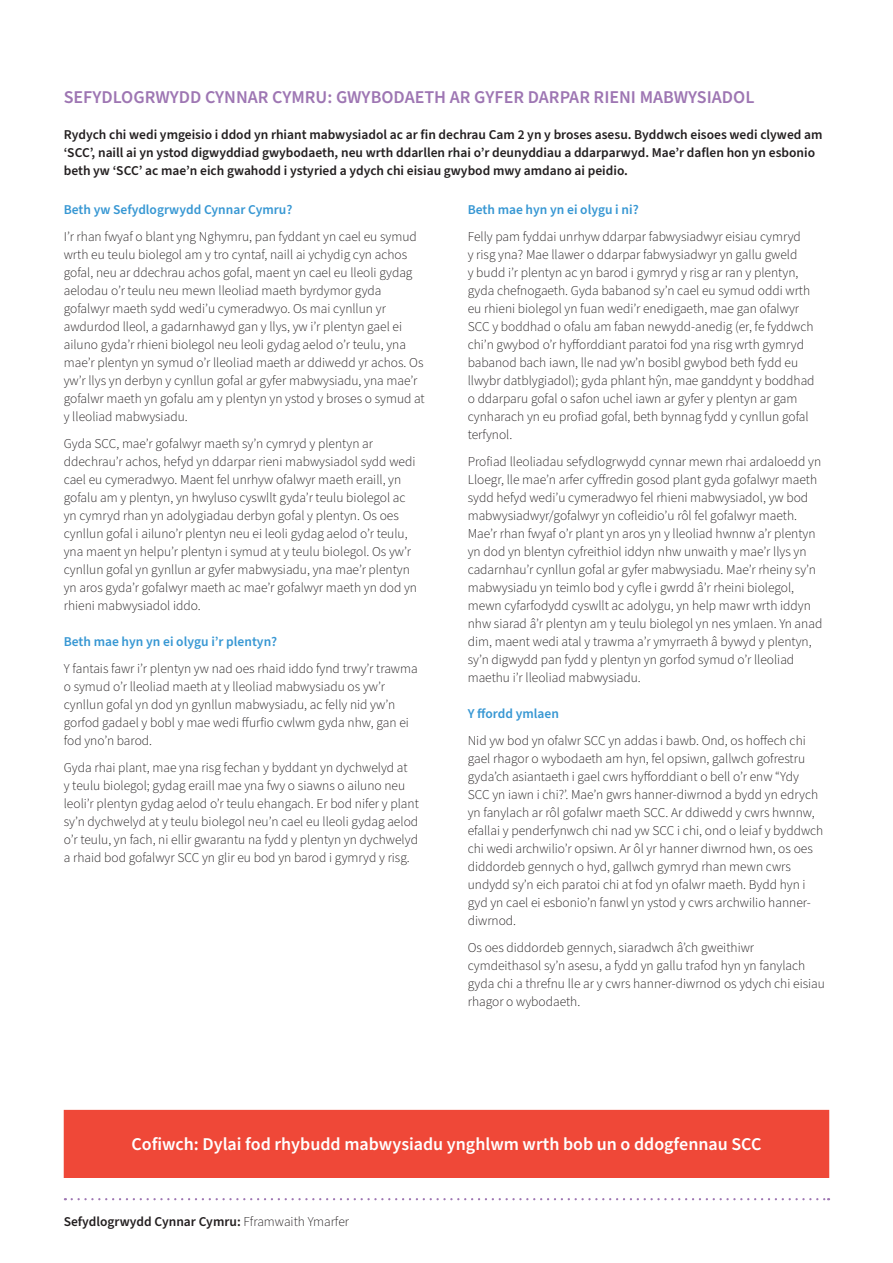
<style>
.page{position:relative;width:893px;height:1263px;background:#fff}
.page>*{position:absolute;margin:0;border:0;box-sizing:border-box;transform-origin:0 0}
.t1{font:600 18px "Source Sans Pro";color:#9e76b3}
.t2{font:600 18px "Source Sans Pro";color:#fff}
.t3{font:300 13.5px/18px "Source Sans Pro";color:#231f20}
.t4{font:600 13.5px/18px "Source Sans Pro";color:#231f20}
.t5{font:600 13.5px "Source Sans Pro";color:#3797d3}
.s1{font-weight:300}
</style>
<div class="page">
<div style="left:64px;top:1110px;width:765px;height:67px;background:#ef4838"></div>
<div style="left:64px;top:1110px;width:765px;height:68px;border:1px solid #ef4838"></div>
<svg style="left:72px;top:1198px;width:757px;height:2px"></svg>
<h1 class="t1" style="left:64px;top:85px;width:692px">SEFYDLOGRWYDD CYNNAR CYMRU: GWYBODAETH AR GYFER DARPAR RIENI MABWYSIADOL</h1>
<p class="t4" style="left:64px;top:126px;width:760px">Rydych chi wedi ymgeisio i ddod yn rhiant mabwysiadol ac ar fin dechrau Cam 2 yn y broses asesu. Byddwch eisoes wedi clywed am ‘SCC’, naill ai yn ystod digwyddiad gwybodaeth, neu wrth ddarllen rhai o’r deunyddiau a ddarparwyd. Mae’r daflen hon yn esbonio beth yw ‘SCC’ ac mae’n eich gwahodd i ystyried a ydych chi eisiau gwybod mwy amdano ai peidio.</p>
<p class="t5" style="left:64px;top:200px;width:230px">Beth yw Sefydlogrwydd Cynnar Cymru?</p>
<p class="t3" style="left:64px;top:228px;width:363px">I’r rhan fwyaf o blant yng Nghymru, pan fyddant yn cael eu symud wrth eu teulu biolegol am y tro cyntaf, naill ai ychydig cyn achos gofal, neu ar ddechrau achos gofal, maent yn cael eu lleoli gydag aelodau o’r teulu neu mewn lleoliad maeth byrdymor gyda gofalwyr maeth sydd wedi’u cymeradwyo. Os mai cynllun yr awdurdod lleol, a gadarnhawyd gan y llys, yw i’r plentyn gael ei ailuno gyda’r rhieni biolegol neu leoli gydag aelod o’r teulu, yna mae’r plentyn yn symud o’r lleoliad maeth ar ddiwedd yr achos. Os yw’r llys yn derbyn y cynllun gofal ar gyfer mabwysiadu, yna mae’r gofalwr maeth yn gofalu am y plentyn yn ystod y broses o symud at y lleoliad mabwysiadu.</p>
<p class="t3" style="left:64px;top:435px;width:355px">Gyda SCC, mae’r gofalwyr maeth sy’n cymryd y plentyn ar ddechrau’r achos, hefyd yn ddarpar rieni mabwysiadol sydd wedi cael eu cymeradwyo. Maent fel unrhyw ofalwyr maeth eraill, yn gofalu am y plentyn, yn hwyluso cyswllt gyda’r teulu biolegol ac yn cymryd rhan yn adolygiadau derbyn gofal y plentyn. Os oes cynllun gofal i ailuno’r plentyn neu ei leoli gydag aelod o’r teulu, yna maent yn helpu’r plentyn i symud at y teulu biolegol. Os yw’r cynllun gofal yn gynllun ar gyfer mabwysiadu, yna mae’r plentyn yn aros gyda’r gofalwyr maeth ac mae’r gofalwyr maeth yn dod yn rhieni mabwysiadol iddo.</p>
<p class="t5" style="left:64px;top:632px;width:215px">Beth mae hyn yn ei olygu i’r plentyn?</p>
<p class="t3" style="left:64px;top:660px;width:355px">Y fantais fawr i’r plentyn yw nad oes rhaid iddo fynd trwy’r trawma o symud o’r lleoliad maeth at y lleoliad mabwysiadu os yw’r cynllun gofal yn dod yn gynllun mabwysiadu, ac felly nid yw’n gorfod gadael y bobl y mae wedi ffurfio cwlwm gyda nhw, gan ei fod yno’n barod.</p>
<p class="t3" style="left:64px;top:759px;width:357px">Gyda rhai plant, mae yna risg fechan y byddant yn dychwelyd at<br>y teulu biolegol; gydag eraill mae yna fwy o siawns o ailuno neu leoli’r plentyn gydag aelod o’r teulu ehangach. Er bod nifer y plant sy’n dychwelyd at y teulu biolegol neu’n cael eu lleoli gydag aelod o’r teulu, yn fach, ni ellir gwarantu na fydd y plentyn yn dychwelyd a rhaid bod gofalwyr SCC yn glir eu bod yn barod i gymryd y risg.</p>
<p class="t5" style="left:468px;top:200px;width:172px">Beth mae hyn yn ei olygu i ni?</p>
<p class="t3" style="left:468px;top:227px;width:348px">Felly pam fyddai unrhyw ddarpar fabwysiadwyr eisiau cymryd<br>y risg yna? Mae llawer o ddarpar fabwysiadwyr yn gallu gweld<br>y budd i’r plentyn ac yn barod i gymryd y risg ar ran y plentyn, gyda chefnogaeth. Gyda babanod sy’n cael eu symud oddi wrth eu rhieni biolegol yn fuan wedi’r enedigaeth, mae gan ofalwyr SCC y boddhad o ofalu am faban newydd-anedig (er, fe fyddwch chi’n gwybod o’r hyfforddiant paratoi fod yna risg wrth gymryd babanod bach iawn, lle nad yw’n bosibl gwybod beth fydd eu llwybr datblygiadol); gyda phlant hŷn, mae ganddynt y boddhad o ddarparu gofal o safon uchel iawn ar gyfer y plentyn ar gam cynharach yn eu profiad gofal, beth bynnag fydd y cynllun gofal terfynol.</p>
<p class="t3" style="left:468px;top:452px;width:356px">Profiad lleoliadau sefydlogrwydd cynnar mewn rhai ardaloedd yn Lloegr, lle mae’n arfer cyffredin gosod plant gyda gofalwyr maeth sydd hefyd wedi’u cymeradwyo fel rhieni mabwysiadol, yw bod mabwysiadwyr/gofalwyr yn cofleidio’u rôl fel gofalwyr maeth.<br>Mae’r rhan fwyaf o’r plant yn aros yn y lleoliad hwnnw a’r plentyn yn dod yn blentyn cyfreithiol iddyn nhw unwaith y mae’r llys yn cadarnhau’r cynllun gofal ar gyfer mabwysiadu. Mae’r rheiny sy’n mabwysiadu yn teimlo bod y cyfle i gwrdd â’r rheini biolegol, mewn cyfarfodydd cyswllt ac adolygu, yn help mawr wrth iddyn nhw siarad â’r plentyn am y teulu biolegol yn nes ymlaen. Yn anad dim, maent wedi atal y trawma a’r ymyrraeth â bywyd y plentyn, sy’n digwydd pan fydd y plentyn yn gorfod symud o’r lleoliad maethu i’r lleoliad mabwysiadu.</p>
<p class="t5" style="left:468px;top:704px;width:93px">Y ffordd ymlaen</p>
<p class="t3" style="left:468px;top:731px;width:357px">Nid yw bod yn ofalwr SCC yn addas i bawb. Ond, os hoffech chi gael rhagor o wybodaeth am hyn, fel opsiwn, gallwch gofrestru gyda’ch asiantaeth i gael cwrs hyfforddiant o bell o’r enw “Ydy SCC yn iawn i chi?’. Mae’n gwrs hanner-diwrnod a bydd yn edrych yn fanylach ar rôl gofalwr maeth SCC. Ar ddiwedd y cwrs hwnnw, efallai y penderfynwch chi nad yw SCC i chi, ond o leiaf y byddwch chi wedi archwilio’r opsiwn. Ar ôl yr hanner diwrnod hwn, os oes diddordeb gennych o hyd, gallwch gymryd rhan mewn cwrs undydd sy’n eich paratoi chi at fod yn ofalwr maeth. Bydd hyn i gyd yn cael ei esbonio’n fanwl yn ystod y cwrs archwilio hanner&shy;diwrnod.</p>
<p class="t3" style="left:468px;top:938px;width:359px">Os oes diddordeb gennych, siaradwch â’ch gweithiwr cymdeithasol sy’n asesu, a fydd yn gallu trafod hyn yn fanylach gyda chi a threfnu lle ar y cwrs hanner-diwrnod os ydych chi eisiau rhagor o wybodaeth.</p>
<h1 class="t2" style="left:131px;top:1132px;width:631px">Cofiwch: Dylai fod rhybudd mabwysiadu ynghlwm wrth bob un o ddogfennau SCC</h1>
<p class="t4" style="left:64px;top:1213px;width:287px">Sefydlogrwydd Cynnar Cymru: <span class="s1">Fframwaith Ymarfer</span></p>
</div>
